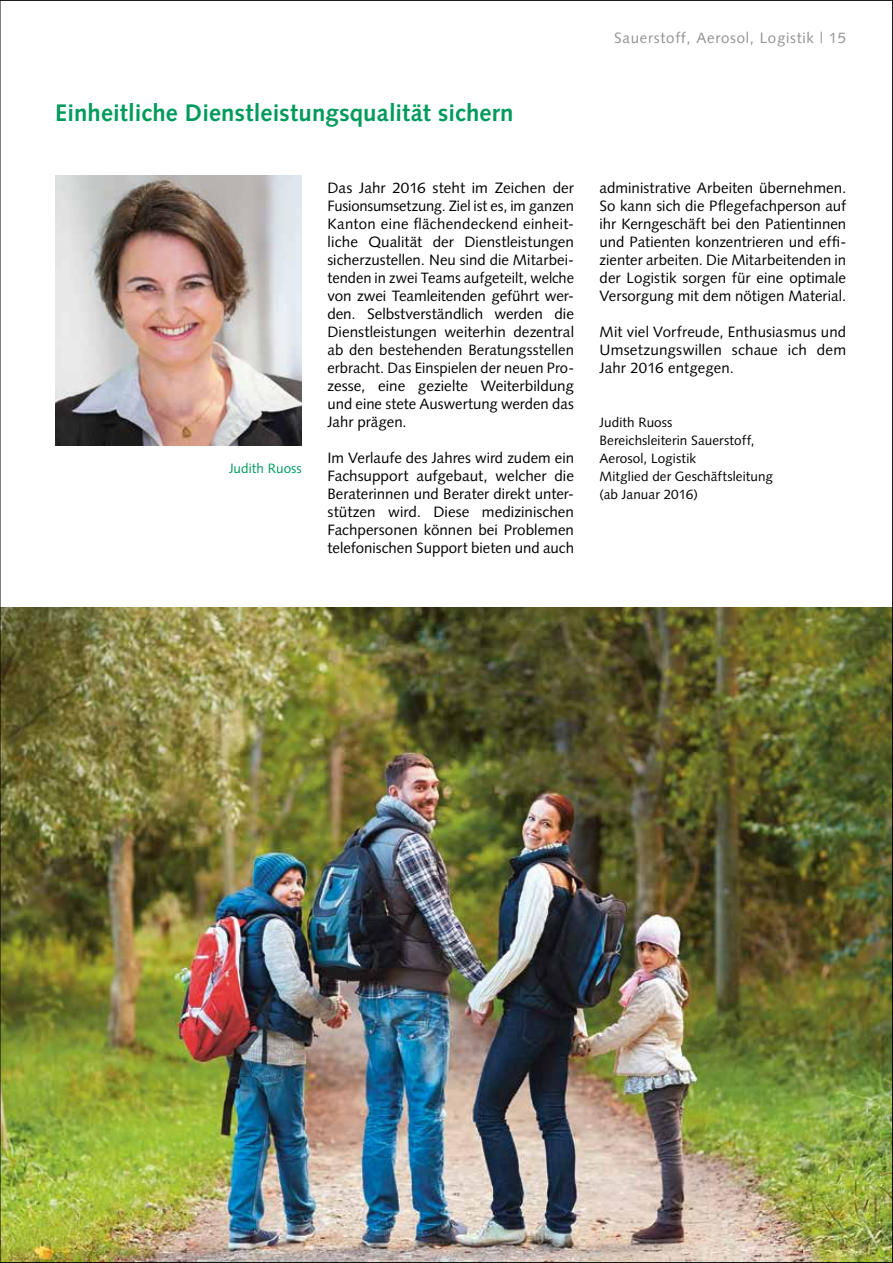
<style>
.page{position:relative;width:893px;height:1263px;background:#fff}
.page>*{position:absolute;margin:0;border:0;box-sizing:border-box;transform-origin:0 0}
.t1{font:700 24px "Syntax LT Std";letter-spacing:.005em;color:#009b5c}
.t2{font:15px/18px "Syntax LT Std";letter-spacing:.005em;color:#000;text-align:justify}
.t3{font:15px "Syntax LT Std";letter-spacing:.05em;color:#949290}
.t4{font:13.5px/18px "Syntax LT Std";letter-spacing:.005em;color:#000}
.t5{font:13.5px "Syntax LT Std";letter-spacing:.005em;color:#009b5c}
</style>
<div class="page">
<img style="left:1px;top:0;width:892px;height:1263px">
<hr style="left:0;top:0;width:1px;height:1263px;background:#000">
<h1 class="t1" style="left:55px;top:99px;width:460px">Einheitliche Dienstleistungsqualität sichern</h1>
<p class="t5" style="left:229px;top:460px;width:74px">Judith Ruoss</p>
<p class="t2" style="left:327px;top:179px;width:248px">Das Jahr 2016 steht im Zeichen der Fusionsumsetzung. Ziel ist es, im ganzen Kanton eine flächendeckend einheit&shy;liche Qualität der Dienstleistungen sicherzustellen. Neu sind die Mitarbei&shy;tenden in zwei Teams aufgeteilt, welche von zwei Teamleitenden geführt wer&shy;den. Selbstverständlich werden die Dienstleistungen weiterhin dezentral ab den bestehenden Beratungsstellen erbracht. Das Einspielen der neuen Pro&shy;zesse, eine gezielte Weiterbildung und eine stete Auswertung werden das Jahr prägen.</p>
<p class="t2" style="left:327px;top:449px;width:248px">Im Verlaufe des Jahres wird zudem ein Fachsupport aufgebaut, welcher die Beraterinnen und Berater direkt unter&shy;stützen wird. Diese medizinischen Fachpersonen können bei Problemen telefonischen Support bieten und auch</p>
<p class="t3" style="left:614px;top:29px;width:233px">Sauerstoff, Aerosol, Logistik | 15</p>
<p class="t2" style="left:600px;top:179px;width:248px">administrative Arbeiten übernehmen.<br>So kann sich die Pflegefachperson auf ihr Kerngeschäft bei den Patientinnen und Patienten konzentrieren und effi&shy;zienter arbeiten. Die Mitarbeitenden in der Logistik sorgen für eine optimale Versorgung mit dem nötigen Material.</p>
<p class="t2" style="left:600px;top:323px;width:248px">Mit viel Vorfreude, Enthusiasmus und Umsetzungswillen schaue ich dem Jahr 2016 entgegen.</p>
<p class="t4" style="left:600px;top:413px;width:175px">Judith Ruoss<br>Bereichsleiterin Sauerstoff,<br>Aerosol, Logistik<br>Mitglied der Geschäftsleitung (ab Januar 2016)</p>
</div>
